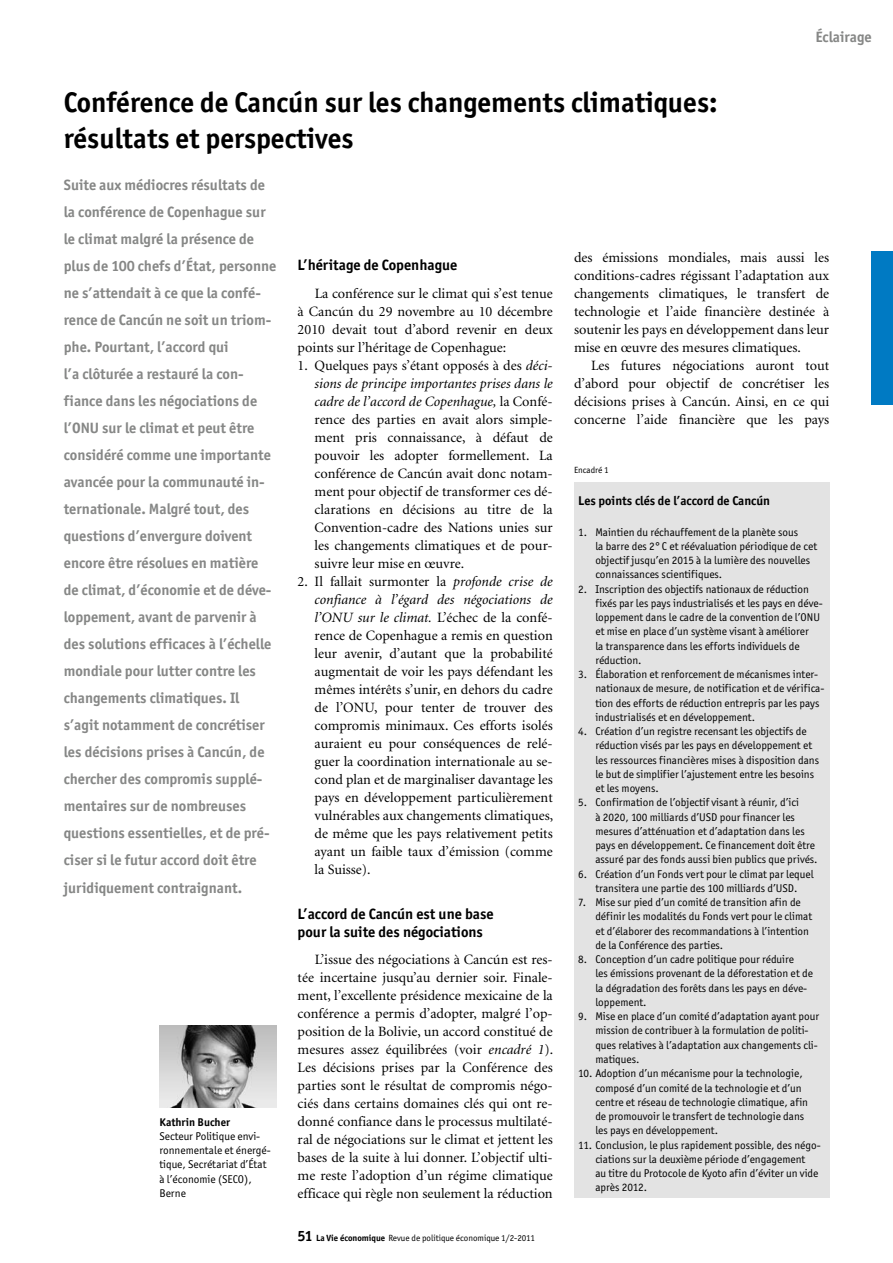
<style>
.page{position:relative;width:893px;height:1263px;background:#fff}
.page>*{position:absolute;margin:0;border:0;box-sizing:border-box;transform-origin:0 0}
.t1{font:700 28.5px/36px "Officina San ITC";color:#000}
.t2{font:700 15px/27px "Officina San ITC";color:#868786}
.t3{font:700 15px/18px "Officina San ITC";color:#000}
.t4{font:14.25px/18px "Minion";color:#000;text-align:justify}
.t5{font:700 12.75px "Officina San ITC";color:#000}
.t6{font:11.25px/14.2px "Officina San ITC";color:#000}
.t7{font:700 11.25px "Officina San ITC";color:#000}
.t8{font:9px "Officina San ITC";color:#000}
.s1{font-style:italic}
.s2{font-weight:700;font-size:15px}
.s3{font-weight:700}
</style>
<div class="page">
<div style="left:872px;top:252px;width:21px;height:153px;background:#007ac3"></div>
<div style="left:574px;top:482px;width:255px;height:715px;background:#e3e3e3"></div>
<img style="left:159px;top:1026px;width:117px;height:82px">
<p class="t2" style="left:815px;top:23px;width:58px">Éclairage</p>
<h1 class="t1" style="left:64px;top:84px;width:655px">Conférence de Cancún sur les changements climatiques: résultats et perspectives</h1>
<p class="t2" style="left:64px;top:172px;width:214px">Suite aux médiocres résultats de la conférence de Copenhague sur le climat malgré la présence de plus de 100 chefs d’État, personne ne s’attendait à ce que la confé&shy;rence de Cancún ne soit un triom&shy;phe. Pourtant, l’accord qui<br>l’a clôturée a restauré la con&shy;fiance dans les négociations de l’ONU sur le climat et peut être considéré comme une importante avancée pour la communauté in&shy;ternationale. Malgré tout, des questions d’envergure doivent encore être résolues en matière de climat, d’économie et de déve&shy;loppement, avant de parvenir à des solutions efficaces à l’échelle mondiale pour lutter contre les changements climatiques. Il s’agit notamment de concrétiser les décisions prises à Cancún, de chercher des compromis supplé&shy;mentaires sur de nombreuses questions essentielles, et de pré&shy;ciser si le futur accord doit être juridiquement contraignant.</p>
<p class="t4" style="left:574px;top:248px;width:257px">des émissions mondiales, mais aussi les conditions-cadres régissant l’adaptation aux changements climatiques, le transfert de technologie et l’aide financière destinée à soutenir les pays en développement dans leur mise en œuvre des mesures climatiques.</p>
<p class="t4" style="left:574px;top:356px;width:257px;text-indent:17px">Les futures négociations auront tout d’abord pour objectif de concrétiser les décisions prises à Cancún. Ainsi, en ce qui concerne l’aide financière que les pays</p>
<p class="t3" style="left:298px;top:256px;width:161px">L’héritage de Copenhague</p>
<p class="t4" style="left:298px;top:284px;width:257px;text-indent:17px">La conférence sur le climat qui s’est tenue à Cancún du 29 novembre au 10 décembre 2010 devait tout d’abord revenir en deux points sur l’héritage de Copenhague:</p>
<p class="t4" style="left:315px;top:356px;width:240px;text-indent:-17px">1. Quelques pays s’étant opposés à des <span class="s1">déci&shy;sions de principe importantes prises dans le cadre de l’accord de Copenhague,</span> la Confé&shy;rence des parties en avait alors simple&shy;ment pris connaissance, à défaut de pouvoir les adopter formellement. La conférence de Cancún avait donc notam&shy;ment pour objectif de transformer ces dé&shy;clarations en décisions au titre de la Convention-cadre des Nations unies sur les changements climatiques et de pour&shy;suivre leur mise en œuvre.</p>
<p class="t4" style="left:315px;top:572px;width:240px;text-indent:-17px">2. Il fallait surmonter la <span class="s1">profonde crise de confiance à l’égard des négociations de l’ONU sur le climat.</span> L’échec de la confé&shy;rence de Copenhague a remis en question leur avenir, d’autant que la probabilité augmentait de voir les pays défendant les mêmes intérêts s’unir, en dehors du cadre de l’ONU, pour tenter de trouver des compromis minimaux. Ces efforts isolés auraient eu pour conséquences de relé&shy;guer la coordination internationale au se&shy;cond plan et de marginaliser davantage les pays en développement particulièrement vulnérables aux changements climatiques, de même que les pays relativement petits ayant un faible taux d’émission (comme la Suisse).</p>
<p class="t3" style="left:298px;top:904px;width:197px">L’accord de Cancún est une base pour la suite des négociations</p>
<p class="t4" style="left:298px;top:950px;width:257px;text-indent:17px">L’issue des négociations à Cancún est res&shy;tée incertaine jusqu’au dernier soir. Finale&shy;ment, l’excellente présidence mexicaine de la conférence a permis d’adopter, malgré l’op&shy;position de la Bolivie, un accord constitué de mesures assez équilibrées (voir <span class="s1">encadré 1</span>).<br>Les décisions prises par la Conférence des parties sont le résultat de compromis négo&shy;ciés dans certains domaines clés qui ont re&shy;donné confiance dans le processus multilaté&shy;ral de négociations sur le climat et jettent les bases de la suite à lui donner. L’objectif ulti&shy;me reste l’adoption d’un régime climatique efficace qui règle non seulement la réduction</p>
<p class="t8" style="left:574px;top:465px;width:36px">Encadré 1</p>
<p class="t5" style="left:578px;top:492px;width:193px">Les points clés de l’accord de Cancún</p>
<p class="t6" style="left:595px;top:524px;width:223px;text-indent:-17px">1. Maintien du réchauffement de la planète sous<br>la barre des 2° C et réévaluation périodique de cet objectif jusqu’en 2015 à la lumière des nouvelles connaissances scientifiques.</p>
<p class="t6" style="left:595px;top:582px;width:229px;text-indent:-17px">2. Inscription des objectifs nationaux de réduction fixés par les pays industrialisés et les pays en déve&shy;loppement dans le cadre de la convention de l’ONU et mise en place d’un système visant à améliorer<br>la transparence dans les efforts individuels de réduction.</p>
<p class="t6" style="left:595px;top:667px;width:231px;text-indent:-17px">3. Élaboration et renforcement de mécanismes inter&shy;nationaux de mesure, de notification et de vérifica&shy;tion des efforts de réduction entrepris par les pays industrialisés et en développement.</p>
<p class="t6" style="left:595px;top:724px;width:225px;text-indent:-17px">4. Création d’un registre recensant les objectifs de réduction visés par les pays en développement et les ressources financières mises à disposition dans le but de simplifier l’ajustement entre les besoins et les moyens.</p>
<p class="t6" style="left:595px;top:795px;width:224px;text-indent:-17px">5. Confirmation de l’objectif visant à réunir, d’ici<br>à 2020, 100 milliards d’USD pour financer les mesures d’atténuation et d’adaptation dans les pays en développement. Ce financement doit être assuré par des fonds aussi bien publics que privés.</p>
<p class="t6" style="left:578px;top:867px;width:237px;text-align:center">6. Création d’un Fonds vert pour le climat par lequel transitera une partie des 100 milliards d’USD.</p>
<p class="t6" style="left:595px;top:895px;width:218px;text-indent:-17px">7. Mise sur pied d’un comité de transition afin de définir les modalités du Fonds vert pour le climat et d’élaborer des recommandations à l’intention de la Conférence des parties.</p>
<p class="t6" style="left:595px;top:952px;width:219px;text-indent:-17px">8. Conception d’un cadre politique pour réduire<br>les émissions provenant de la déforestation et de la dégradation des forêts dans les pays en déve&shy;loppement.</p>
<p class="t6" style="left:595px;top:1009px;width:225px;text-indent:-17px">9. Mise en place d’un comité d’adaptation ayant pour mission de contribuer à la formulation de politi&shy;ques relatives à l’adaptation aux changements cli&shy;matiques.</p>
<p class="t6" style="left:595px;top:1066px;width:214px;text-indent:-17px">10. Adoption d’un mécanisme pour la technologie, composé d’un comité de la technologie et d’un centre et réseau de technologie climatique, afin de promouvoir le transfert de technologie dans les pays en développement.</p>
<p class="t6" style="left:595px;top:1137px;width:227px;text-indent:-17px">11. Conclusion, le plus rapidement possible, des négo&shy;ciations sur la deuxième période d’engagement<br>au titre du Protocole de Kyoto afin d’éviter un vide après 2012.</p>
<p class="t7" style="left:159px;top:1115px;width:72px">Kathrin Bucher</p>
<p class="t6" style="left:159px;top:1129px;width:112px">Secteur Politique envi&shy;ronnementale et énergé&shy;tique, Secrétariat d’État à l’économie (SECO),<br>Berne</p>
<p class="t8" style="left:298px;top:1232px;width:239px"><span class="s2">51</span> <span class="s3">La Vie économique</span> Revue de politique économique 1/2-2011</p>
</div>
